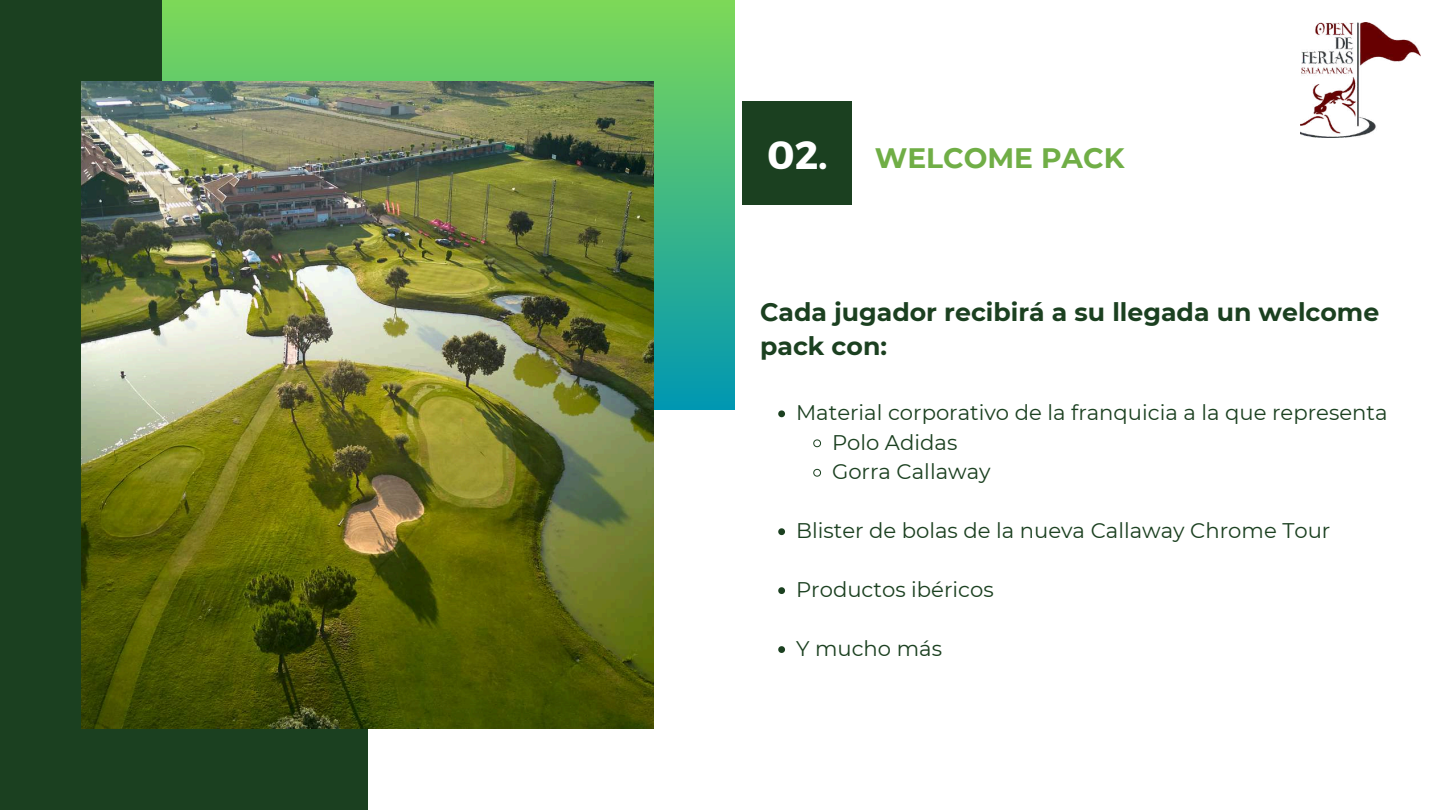
<style>
.page{position:relative;width:1440px;height:810px;background:#fff}
.page>*{position:absolute;margin:0;border:0;box-sizing:border-box;transform-origin:0 0}
.t1{font:700 28.1px "Montserrat";color:#70ae46}
.t2{font:700 25.2px/34.8px "Montserrat";color:#1b4020}
.t3{font:21.2px/29.5px "Montserrat";color:#1b4020}
.s1{font-size:39.3px;color:#fff}
</style>
<div class="page">
<div style="left:0;top:0;width:367px;height:810px;background:#1b4020"></div>
<div style="left:162px;top:0;width:572px;height:410px;background:linear-gradient(to bottom,#7dd957,#0097b2)"></div>
<img style="left:81px;top:81px;width:572px;height:648px">
<svg style="left:778px;top:410px;width:7px;height:7px"></svg>
<svg style="left:813px;top:439px;width:8px;height:9px"></svg>
<svg style="left:813px;top:468px;width:8px;height:9px"></svg>
<svg style="left:778px;top:528px;width:7px;height:7px"></svg>
<svg style="left:778px;top:587px;width:7px;height:7px"></svg>
<svg style="left:778px;top:646px;width:7px;height:7px"></svg>
<div style="left:743px;top:102px;width:109px;height:103px;background:#1b4020"></div>
<img style="left:1300px;top:23px;width:121px;height:114px">
<h1 class="t1" style="left:767px;top:141px;width:359px"><span class="s1">02.</span> WELCOME PACK</h1>
<p class="t2" style="left:760px;top:294px;width:621px">Cada jugador recibirá a su llegada un welcome pack con:</p>
<p class="t3" style="left:832px;top:398px;width:557px;text-indent:-36px">Material corporativo de la franquicia a la que representa<br>Polo Adidas<br>Gorra Callaway</p>
<p class="t3" style="left:796px;top:516px;width:536px">Blister de bolas de la nueva Callaway Chrome Tour</p>
<p class="t3" style="left:796px;top:575px;width:199px">Productos ibéricos</p>
<p class="t3" style="left:796px;top:634px;width:147px">Y mucho más</p>
</div>
